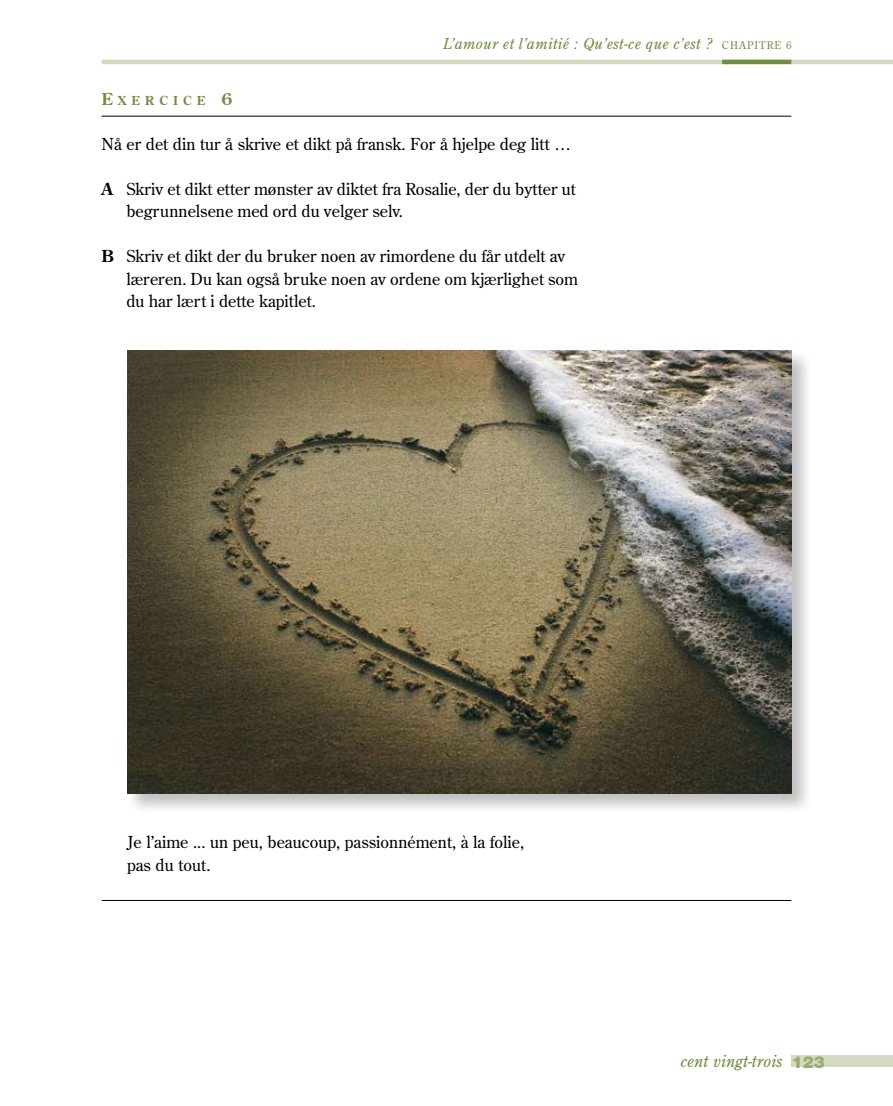
<style>
.page{position:relative;width:893px;height:1106px;background:#fff}
.page>*{position:absolute;margin:0;border:0;box-sizing:border-box;transform-origin:0 0}
.t1{font:16.5px/22.5px "Century Old Style Std";color:#000}
.t2{font:italic 16.5px "Century Old Style Std";color:#728d41}
.t3{font:900 16.5px "Helvetica Neue";color:#9bac73}
.t4{font:italic 15px "Century Old Style Std";letter-spacing:.025em;color:#728d41}
.t5{font:700 12.3px "Century Old Style Std";letter-spacing:.4em;color:#728d41}
.s1{font-size:16.5px}
.s2{font-style:normal;font-size:10.5px}
.s3{font-weight:700}
</style>
<div class="page">
<hr style="left:102px;top:60px;width:791px;height:4px;background:#d3dac1">
<div style="left:791px;top:1055px;width:102px;height:11px;background:#d3dac1"></div>
<hr style="left:722px;top:60px;width:69px;height:4px;background:#728d41">
<hr style="left:102px;top:116px;width:689px;height:1px;background:#000">
<hr style="left:102px;top:900px;width:689px;height:1px;background:#000">
<div style="left:126px;top:349px;width:689px;height:466px;background:#000;opacity:.25"></div>
<img style="left:127px;top:350px;width:664px;height:443px">
<p class="t5" style="left:102px;top:92px;width:132px"><span class="s1">E</span>XERCICE <span class="s1">6</span></p>
<p class="t4" style="left:443px;top:34px;width:350px">L’amour et l’amitié : Qu’est-ce que c’est ? <span class="s2">CHAPITRE 6</span></p>
<p class="t1" style="left:102px;top:132px;width:471px">Nå er det din tur å skrive et dikt på fransk. For å hjelpe deg litt …</p>
<p class="t1" style="left:126px;top:177px;width:451px;text-indent:-25px"><span class="s3">A</span> Skriv et dikt etter mønster av diktet fra Rosalie, der du bytter ut begrunnelsene med ord du velger selv.</p>
<p class="t1" style="left:126px;top:245px;width:453px;text-indent:-25px"><span class="s3">B</span> Skriv et dikt der du bruker noen av rimordene du får utdelt av læreren. Du kan også bruke noen av ordene om kjærlighet som du har lært i dette kapitlet.</p>
<p class="t1" style="left:127px;top:830px;width:399px">Je l’aime ... un peu, beaucoup, passionnément, à la folie, pas du tout.</p>
<p class="t2" style="left:680px;top:1050px;width:103px">cent vingt-trois</p>
<p class="t3" style="left:792px;top:1051px;width:35px">123</p>
</div>
